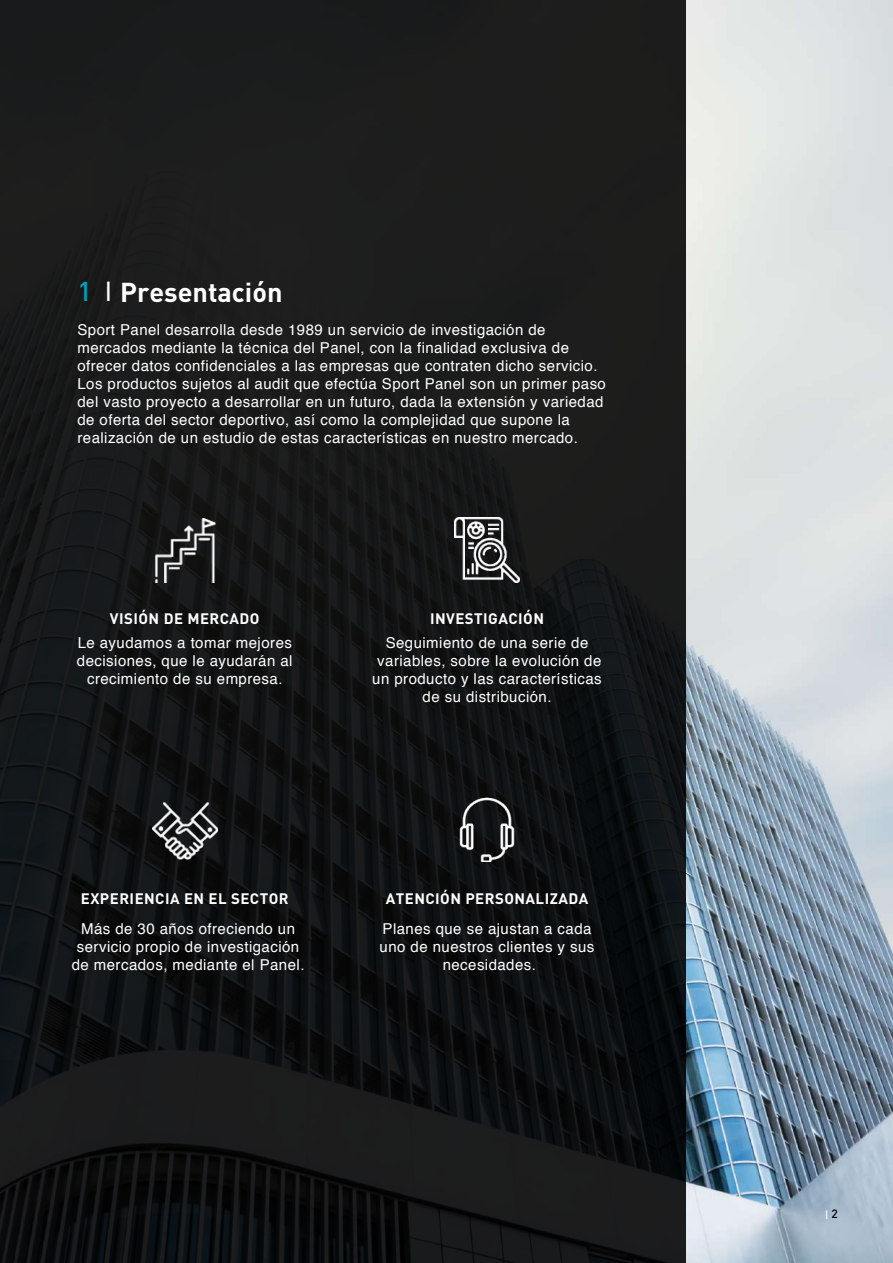
<style>
.page{position:relative;width:893px;height:1263px;background:#fff}
.page>*{position:absolute;margin:0;border:0;box-sizing:border-box;transform-origin:0 0}
.t1{font:700 27px "DIN";color:#fff}
.t2{font:15px/18px "Helvetica";letter-spacing:.03em;color:#fff;text-align:center}
.t3{font:700 15px "DIN";letter-spacing:.03em;color:#fff}
.t4{font:12px "Helvetica";color:#fff}
.s1{font-weight:500;color:#00a0b6}
.s2{font-family:"Helvetica";font-weight:400}
.s3{font-family:"DIN";font-weight:500;color:#010001}
</style>
<div class="page">
<img style="left:685px;top:0;width:208px;height:1263px">
<div style="left:0;top:0;width:685px;height:1263px;background:linear-gradient(to bottom,#1d1e1d,#0d1011)"></div>
<img style="left:152px;top:518px;width:65px;height:64px">
<img style="left:152px;top:797px;width:65px;height:65px">
<img style="left:455px;top:517px;width:64px;height:65px">
<img style="left:455px;top:797px;width:64px;height:65px">
<h1 class="t1" style="left:77px;top:274px;width:207px"><span class="s1">1</span> <span class="s2">l</span> Presentación</h1>
<p class="t2" style="left:77px;top:321px;width:530px;text-align:left">Sport Panel desarrolla desde 1989 un servicio de investigación de mercados mediante la técnica del Panel, con la finalidad exclusiva de ofrecer datos confidenciales a las empresas que contraten dicho servicio.<br>Los productos sujetos al audit que efectúa Sport Panel son un primer paso del vasto proyecto a desarrollar en un futuro, dada la extensión y variedad de oferta del sector deportivo, así como la complejidad que supone la realización de un estudio de estas características en nuestro mercado.</p>
<p class="t3" style="left:110px;top:608px;width:151px">VISIÓN DE MERCADO</p>
<p class="t3" style="left:430px;top:608px;width:115px">INVESTIGACIÓN</p>
<p class="t2" style="left:77px;top:634px;width:217px">Le ayudamos a tomar mejores decisiones, que le ayudarán al crecimiento de su empresa.</p>
<p class="t2" style="left:372px;top:634px;width:231px">Seguimiento de una serie de variables, sobre la evolución de un producto y las características de su distribución.</p>
<p class="t3" style="left:81px;top:888px;width:209px">EXPERIENCIA EN EL SECTOR</p>
<p class="t3" style="left:386px;top:888px;width:204px">ATENCIÓN PERSONALIZADA</p>
<p class="t2" style="left:72px;top:920px;width:234px">Más de 30 años ofreciendo un servicio propio de investigación de mercados, mediante el Panel.</p>
<p class="t2" style="left:380px;top:920px;width:216px">Planes que se ajustan a cada uno de nuestros clientes y sus necesidades.</p>
<p class="t4" style="left:826px;top:1205px;width:14px">l <span class="s3">2</span></p>
</div>
